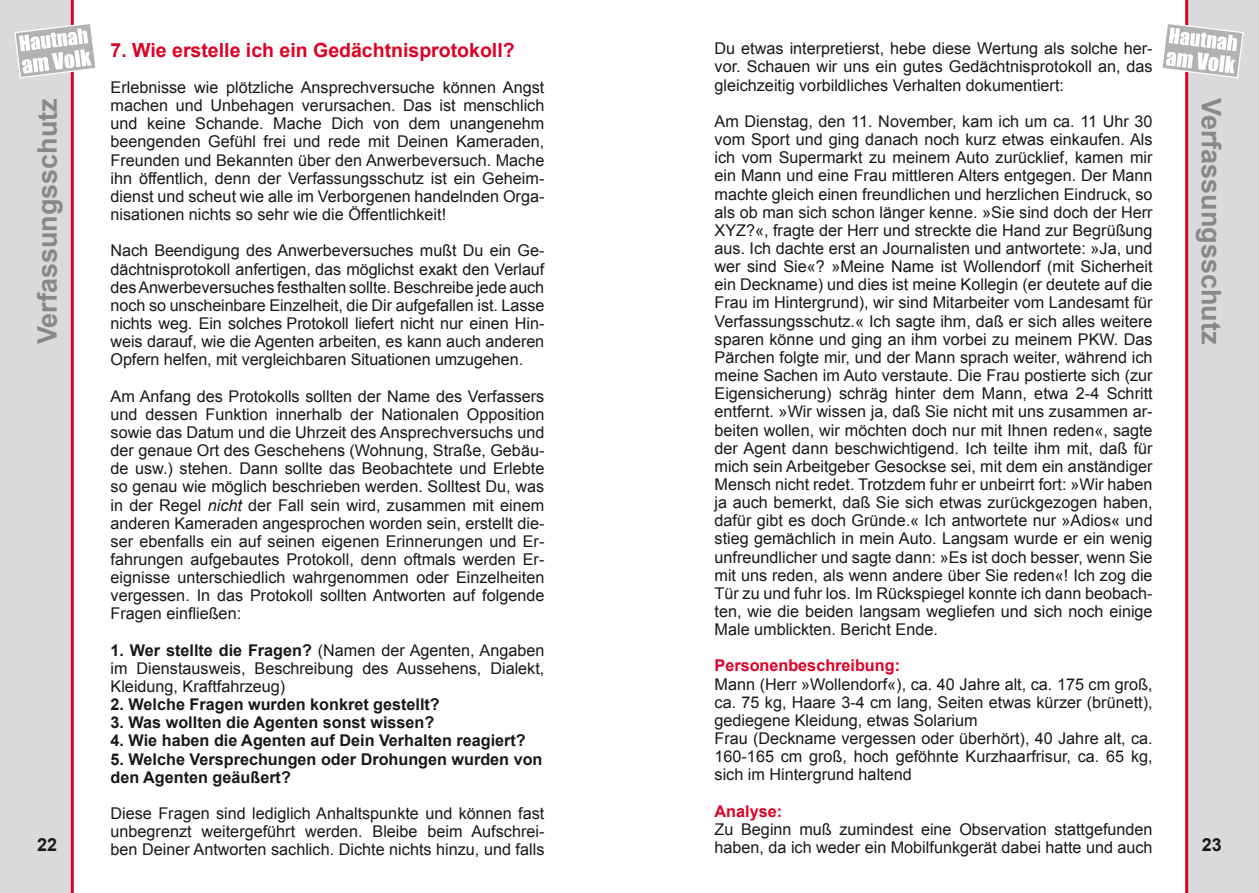
<style>
.page{position:relative;width:1259px;height:893px;background:#fff}
.page>*{position:absolute;margin:0;border:0;box-sizing:border-box;transform-origin:0 0}
.t1{font:700 27px "Arial";color:#878889}
.t2{font:700 19.5px "Arial";color:#de0025}
.t3{font:700 18px "Arial";color:#1a171b}
.t4{font:16.2px/18.1px "Arial";color:#1a171b;text-align:justify}
.t5{font:700 16.2px/18.1px "Arial";color:#1a171b}
.t6{font:700 16.2px "Arial";color:#de0025}
.s1{font-style:italic}
.s2{font-weight:700}
</style>
<div class="page">
<div style="left:0;top:0;width:74px;height:893px;background:#d9dadb"></div>
<svg style="left:14px;top:22px;width:82px;height:57px"></svg>
<div style="left:1185px;top:0;width:74px;height:893px;background:#d9dadb"></div>
<svg style="left:1162px;top:22px;width:82px;height:57px"></svg>
<p class="t2" style="left:111px;top:37px;width:406px">7. Wie erstelle ich ein Gedächtnisprotokoll?</p>
<p class="t4" style="left:111px;top:78px;width:435px">Erlebnisse wie plötzliche Ansprechversuche können Angst machen und Unbehagen verursachen. Das ist menschlich und keine Schande. Mache Dich von dem unangenehm beengenden Gefühl frei und rede mit Deinen Kameraden, Freunden und Bekannten über den Anwerbeversuch. Mache ihn öffentlich, denn der Verfassungsschutz ist ein Geheim&shy;dienst und scheut wie alle im Verborgenen handelnden Orga&shy;nisationen nichts so sehr wie die Öffentlichkeit!</p>
<p class="t4" style="left:111px;top:242px;width:435px">Nach Beendigung des Anwerbeversuches mußt Du ein Ge&shy;dächtnisprotokoll anfertigen, das möglichst exakt den Verlauf des Anwerbeversuches festhalten sollte. Beschreibe jede auch noch so unscheinbare Einzelheit, die Dir aufgefallen ist. Lasse nichts weg. Ein solches Protokoll liefert nicht nur einen Hin&shy;weis darauf, wie die Agenten arbeiten, es kann auch anderen Opfern helfen, mit vergleichbaren Situationen umzugehen.</p>
<p class="t4" style="left:111px;top:387px;width:435px">Am Anfang des Protokolls sollten der Name des Verfassers und dessen Funktion innerhalb der Nationalen Opposition sowie das Datum und die Uhrzeit des Ansprechversuchs und der genaue Ort des Geschehens (Wohnung, Straße, Gebäu&shy;de usw.) stehen. Dann sollte das Beobachtete und Erlebte so genau wie möglich beschrieben werden. Solltest Du, was in der Regel <span class="s1">nicht</span> der Fall sein wird, zusammen mit einem anderen Kameraden angesprochen worden sein, erstellt die&shy;ser ebenfalls ein auf seinen eigenen Erinnerungen und Er&shy;fahrungen aufgebautes Protokoll, denn oftmals werden Er&shy;eignisse unterschiedlich wahrgenommen oder Einzelheiten vergessen. In das Protokoll sollten Antworten auf folgende Fragen einfließen:</p>
<p class="t4" style="left:111px;top:641px;width:435px"><span class="s2">1. Wer stellte die Fragen?</span> (Namen der Agenten, Angaben im Dienstausweis, Beschreibung des Aussehens, Dialekt, Kleidung, Kraftfahrzeug)</p>
<p class="t5" style="left:111px;top:696px;width:331px">2. Welche Fragen wurden konkret gestellt?</p>
<p class="t5" style="left:111px;top:714px;width:325px">3. Was wollten die Agenten sonst wissen?</p>
<p class="t5" style="left:111px;top:732px;width:417px">4. Wie haben die Agenten auf Dein Verhalten reagiert?</p>
<p class="t5" style="left:111px;top:750px;width:433px">5. Welche Versprechungen oder Drohungen wurden von den Agenten geäußert?</p>
<p class="t4" style="left:111px;top:804px;width:435px">Diese Fragen sind lediglich Anhaltspunkte und können fast unbegrenzt weitergeführt werden. Bleibe beim Aufschrei&shy;ben Deiner Antworten sachlich. Dichte nichts hinzu, und falls</p>
<p class="t4" style="left:714px;top:40px;width:439px">Du etwas interpretierst, hebe diese Wertung als solche her&shy;vor. Schauen wir uns ein gutes Gedächtnisprotokoll an, das gleichzeitig vorbildliches Verhalten dokumentiert:</p>
<p class="t4" style="left:714px;top:112px;width:439px">Am Dienstag, den 11. November, kam ich um ca. 11 Uhr 30 vom Sport und ging danach noch kurz etwas einkaufen. Als ich vom Supermarkt zu meinem Auto zurücklief, kamen mir ein Mann und eine Frau mittleren Alters entgegen. Der Mann machte gleich einen freundlichen und herzlichen Eindruck, so als ob man sich schon länger kenne. »Sie sind doch der Herr XYZ?«, fragte der Herr und streckte die Hand zur Begrüßung aus. Ich dachte erst an Journalisten und antwortete: »Ja, und wer sind Sie«? »Meine Name ist Wollendorf (mit Sicherheit ein Deckname) und dies ist meine Kollegin (er deutete auf die Frau im Hintergrund), wir sind Mitarbeiter vom Landesamt für Verfassungsschutz.« Ich sagte ihm, daß er sich alles weitere sparen könne und ging an ihm vorbei zu meinem PKW. Das Pärchen folgte mir, und der Mann sprach weiter, während ich meine Sachen im Auto verstaute. Die Frau postierte sich (zur Eigensicherung) schräg hinter dem Mann, etwa 2-4 Schritt entfernt. »Wir wissen ja, daß Sie nicht mit uns zusammen ar&shy;beiten wollen, wir möchten doch nur mit Ihnen reden«, sagte der Agent dann beschwichtigend. Ich teilte ihm mit, daß für mich sein Arbeitgeber Gesockse sei, mit dem ein anständiger Mensch nicht redet. Trotzdem fuhr er unbeirrt fort: »Wir haben ja auch bemerkt, daß Sie sich etwas zurückgezogen haben, dafür gibt es doch Gründe.« Ich antwortete nur »Adios« und stieg gemächlich in mein Auto. Langsam wurde er ein wenig unfreundlicher und sagte dann: »Es ist doch besser, wenn Sie mit uns reden, als wenn andere über Sie reden«! Ich zog die Tür zu und fuhr los. Im Rückspiegel konnte ich dann beobach&shy;ten, wie die beiden langsam wegliefen und sich noch einige Male umblickten. Bericht Ende.</p>
<p class="t6" style="left:714px;top:655px;width:187px">Personenbeschreibung:</p>
<p class="t4" style="left:714px;top:675px;width:439px;text-align:left">Mann (Herr »Wollendorf«), ca. 40 Jahre alt, ca. 175 cm groß, ca. 75 kg, Haare 3-4 cm lang, Seiten etwas kürzer (brünett), gediegene Kleidung, etwas Solarium<br>Frau (Deckname vergessen oder überhört), 40 Jahre alt, ca.<br>160-165 cm groß, hoch geföhnte Kurzhaarfrisur, ca. 65 kg, sich im Hintergrund haltend</p>
<p class="t6" style="left:714px;top:800px;width:69px">Analyse:</p>
<p class="t4" style="left:714px;top:820px;width:439px">Zu Beginn muß zumindest eine Observation stattgefunden haben, da ich weder ein Mobilfunkgerät dabei hatte und auch</p>
<h1 class="t1" style="left:29px;top:344px;width:248px;rotate:-90deg">Verfassungsschutz</h1>
<h1 class="t1" style="left:1229px;top:98px;width:248px;rotate:90deg">Verfassungsschutz</h1>
<p class="t3" style="left:37px;top:832px;width:22px">22</p>
<p class="t3" style="left:1201px;top:832px;width:22px">23</p>
</div>
